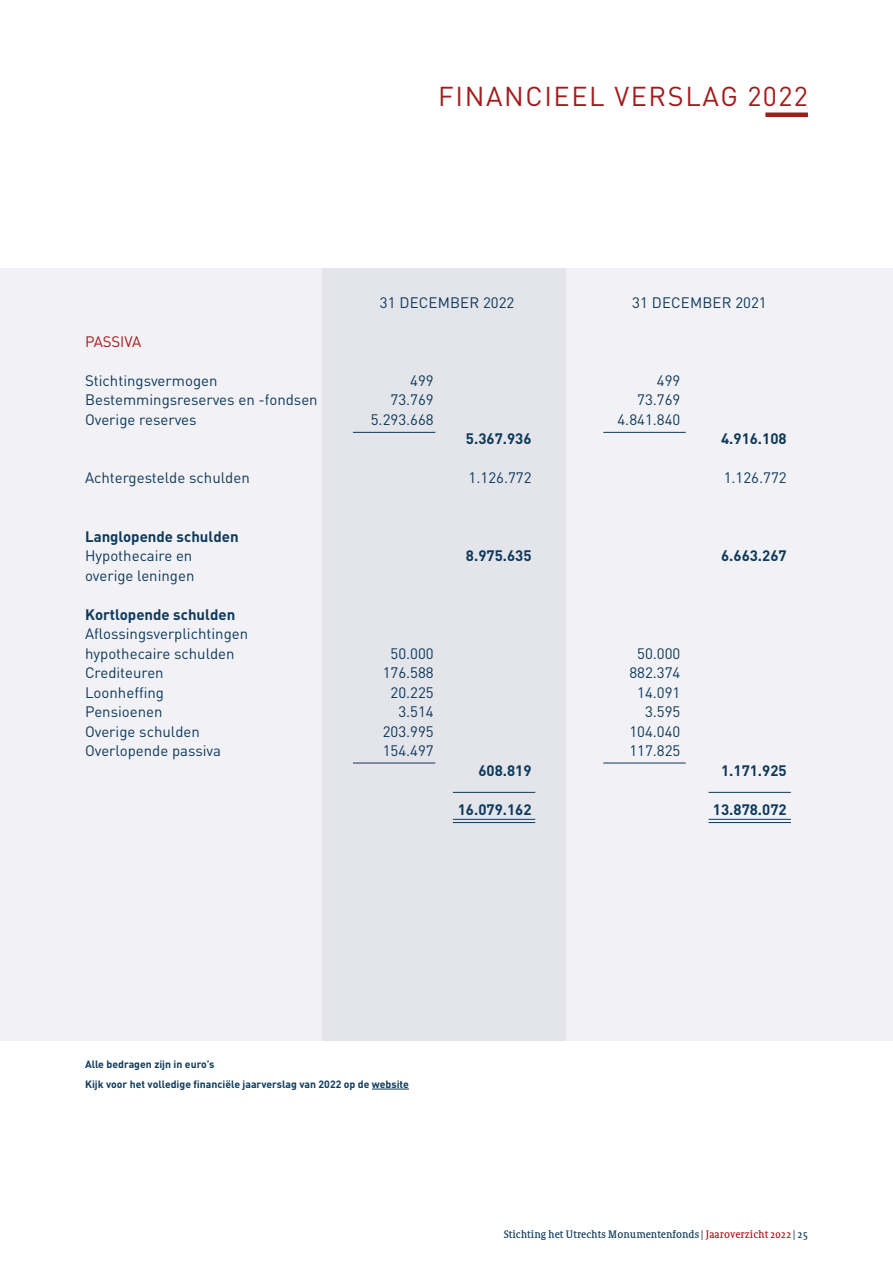
<style>
.page{position:relative;width:893px;height:1263px;background:#fff}
.page>*{position:absolute;margin:0;border:0;box-sizing:border-box;transform-origin:0 0}
.t1{font:27px "DIN Pro";letter-spacing:.06em;color:#a41a1b}
.t2{font:15px/19.5px "DIN Pro";color:#0d395b}
.t3{font:700 15px "DIN Pro";color:#0d395b}
.t4{font:15px "DIN Pro";letter-spacing:-.01em;color:#a41a1b}
.t5{font:700 10.5px/19.5px "DIN Pro";color:#0d395b}
.t6{font:10.5px "Sheriff";color:#0d395b}
.s1{color:#a41a1b}
</style>
<div class="page">
<div style="left:0;top:269px;width:893px;height:772px;background:#f2f2f6"></div>
<div style="left:322px;top:268px;width:244px;height:773px;background:#e4e4eb"></div>
<hr style="left:372px;top:1089px;width:37px;height:1px;background:#0d395b">
<hr style="left:765px;top:113px;width:43px;height:4px;background:#a41a1b">
<hr style="left:453px;top:792px;width:82px;height:1px;background:#0d395b">
<hr style="left:353px;top:763px;width:82px;height:1px;background:#0d395b">
<hr style="left:353px;top:432px;width:82px;height:1px;background:#0d395b">
<hr style="left:453px;top:819px;width:82px;height:1px;background:#0d395b">
<hr style="left:453px;top:822px;width:82px;height:1px;background:#0d395b">
<hr style="left:708px;top:792px;width:83px;height:1px;background:#0d395b">
<hr style="left:603px;top:763px;width:83px;height:1px;background:#0d395b">
<hr style="left:603px;top:432px;width:83px;height:1px;background:#0d395b">
<hr style="left:708px;top:819px;width:83px;height:1px;background:#0d395b">
<hr style="left:708px;top:822px;width:83px;height:1px;background:#0d395b">
<h1 class="t1" style="left:438px;top:78px;width:371px">FINANCIEEL VERSLAG 2022</h1>
<p class="t2" style="left:380px;top:292px;width:136px">31 DECEMBER 2022</p>
<p class="t2" style="left:632px;top:292px;width:136px">31 DECEMBER 2021</p>
<p class="t4" style="left:85px;top:331px;width:58px">PASSIVA</p>
<p class="t2" style="left:85px;top:370px;width:134px">Stichtingsvermogen</p>
<p class="t2" style="left:410px;top:370px;width:25px">499</p>
<p class="t2" style="left:657px;top:370px;width:25px">499</p>
<p class="t2" style="left:85px;top:389px;width:234px">Bestemmingsreserves en -fondsen</p>
<p class="t2" style="left:390px;top:389px;width:45px">73.769</p>
<p class="t2" style="left:637px;top:389px;width:45px">73.769</p>
<p class="t2" style="left:85px;top:409px;width:113px">Overige reserves</p>
<p class="t2" style="left:371px;top:409px;width:64px">5.293.668</p>
<p class="t2" style="left:617px;top:409px;width:64px">4.841.840</p>
<p class="t3" style="left:466px;top:428px;width:67px">5.367.936</p>
<p class="t3" style="left:721px;top:428px;width:67px">4.916.108</p>
<p class="t2" style="left:85px;top:467px;width:166px">Achtergestelde schulden</p>
<p class="t2" style="left:469px;top:467px;width:64px">1.126.772</p>
<p class="t2" style="left:724px;top:467px;width:64px">1.126.772</p>
<p class="t3" style="left:85px;top:526px;width:155px">Langlopende schulden</p>
<p class="t2" style="left:85px;top:545px;width:109px">Hypothecaire en</p>
<p class="t3" style="left:466px;top:545px;width:67px">8.975.635</p>
<p class="t3" style="left:721px;top:545px;width:67px">6.663.267</p>
<p class="t2" style="left:85px;top:565px;width:111px">overige leningen</p>
<p class="t3" style="left:85px;top:604px;width:152px">Kortlopende schulden</p>
<p class="t2" style="left:85px;top:623px;width:165px">Aflossingsverplichtingen hypothecaire schulden</p>
<p class="t2" style="left:390px;top:643px;width:45px">50.000</p>
<p class="t2" style="left:637px;top:643px;width:45px">50.000</p>
<p class="t2" style="left:85px;top:662px;width:80px">Crediteuren</p>
<p class="t2" style="left:383px;top:662px;width:53px">176.588</p>
<p class="t2" style="left:629px;top:662px;width:53px">882.374</p>
<p class="t2" style="left:85px;top:682px;width:81px">Loonheffing</p>
<p class="t2" style="left:390px;top:682px;width:45px">20.225</p>
<p class="t2" style="left:637px;top:682px;width:45px">14.091</p>
<p class="t2" style="left:85px;top:701px;width:79px">Pensioenen</p>
<p class="t2" style="left:398px;top:701px;width:37px">3.514</p>
<p class="t2" style="left:645px;top:701px;width:37px">3.595</p>
<p class="t2" style="left:85px;top:721px;width:116px">Overige schulden</p>
<p class="t2" style="left:383px;top:721px;width:53px">203.995</p>
<p class="t2" style="left:629px;top:721px;width:53px">104.040</p>
<p class="t2" style="left:85px;top:740px;width:138px">Overlopende passiva</p>
<p class="t2" style="left:383px;top:740px;width:53px">154.497</p>
<p class="t2" style="left:629px;top:740px;width:53px">117.825</p>
<p class="t3" style="left:478px;top:760px;width:55px">608.819</p>
<p class="t3" style="left:721px;top:760px;width:67px">1.171.925</p>
<p class="t3" style="left:458px;top:799px;width:75px">16.079.162</p>
<p class="t3" style="left:713px;top:799px;width:75px">13.878.072</p>
<p class="t5" style="left:85px;top:1054px;width:325px">Alle bedragen zijn in euro’s<br>Kijk voor het volledige financiële jaarverslag van 2022 op de website</p>
<p class="t6" style="left:504px;top:1228px;width:306px">Stichting het Utrechts Monumentenfonds | <span class="s1">Jaaroverzicht 2022</span> | 25</p>
</div>
